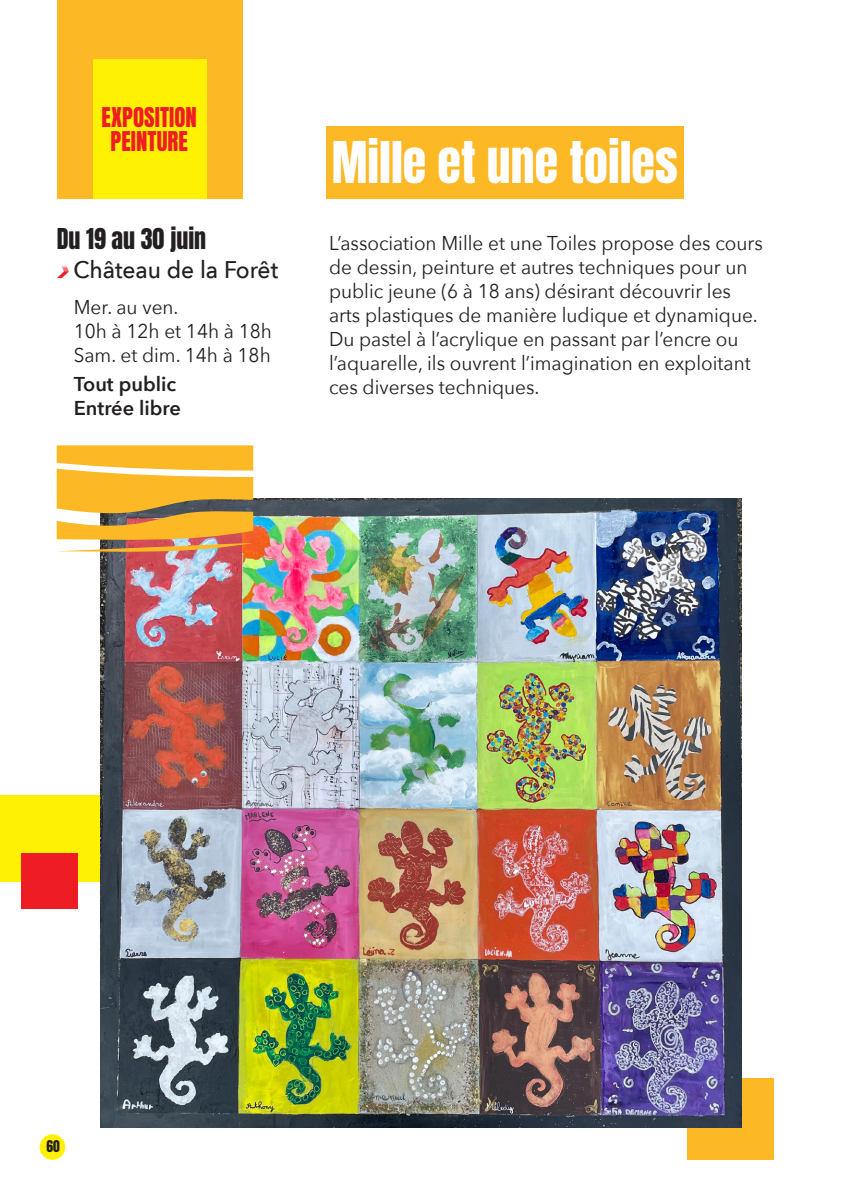
<style>
.page{position:relative;width:842px;height:1191px;background:#fff}
.page>*{position:absolute;margin:0;border:0;box-sizing:border-box;transform-origin:0 0}
.t1{font:48px "Anton";color:#fff}
.t2{font:500 24px "Avenir Next";color:#231f20;scale:.95 1}
.t3{font:24px "Anton";color:#231f20}
.t4{font:22.8px "Anton";letter-spacing:.005em;color:#ee1d23}
.t5{font:20px/24px "Avenir Next";color:#231f20;scale:.95 1}
.t6{font:600 20px "Avenir Next";color:#231f20}
.t7{font:13.6px "Anton";color:#231f20}
.s1{font-family:"Airstrike Half Tone";font-weight:400;color:#ee1d23}
</style>
<div class="page">
<div style="left:687px;top:1078px;width:87px;height:81px;background:#fcb825"></div>
<div style="left:0;top:794px;width:100px;height:87px;background:#fff101"></div>
<div style="left:57px;top:0;width:186px;height:199px;background:#fcb825"></div>
<div style="left:93px;top:59px;width:113px;height:140px;background:#fff101"></div>
<div style="left:326px;top:126px;width:357px;height:72px;background:#fcb825"></div>
<img style="left:100px;top:498px;width:642px;height:629px">
<svg style="left:57px;top:445px;width:196px;height:109px;background:#e7af49"></svg>
<div style="left:40px;top:1134px;width:25px;height:25px;background:#fff101;border-radius:50%"></div>
<div style="left:21px;top:853px;width:57px;height:56px;background:#ee1d23"></div>
<p class="t4" style="left:102px;top:106px;width:97px">EXPOSITION</p>
<p class="t4" style="left:111px;top:130px;width:79px">PEINTURE</p>
<p class="t3" style="left:57px;top:227px;width:151px">Du 19 au 30 juin</p>
<p class="t2" style="left:57px;top:249px;width:235px"><span class="s1">&gt;</span> Château de la Forêt</p>
<p class="t5" style="left:74px;top:294px;width:112px">Mer. au ven.</p>
<p class="t5" style="left:74px;top:318px;width:210px">10h à 12h et 14h à 18h</p>
<p class="t5" style="left:74px;top:342px;width:209px">Sam. et dim. 14h à 18h</p>
<p class="t6" style="left:74px;top:367px;width:104px">Tout public</p>
<p class="t6" style="left:74px;top:391px;width:109px">Entrée libre</p>
<p class="t1" style="left:332px;top:138px;width:348px">Mille et une toiles</p>
<p class="t5" style="left:329px;top:230px;width:458px">L’association Mille et une Toiles propose des cours de dessin, peinture et autres techniques pour un public jeune (6 à 18 ans) désirant découvrir les arts plastiques de manière ludique et dynamique.<br>Du pastel à l’acrylique en passant par l’encre ou l’aquarelle, ils ouvrent l’imagination en exploitant</p>
<p class="t5" style="left:329px;top:374px;width:223px">ces diverses techniques.</p>
<p class="t7" style="left:46px;top:1139px;width:15px">60</p>
</div>
